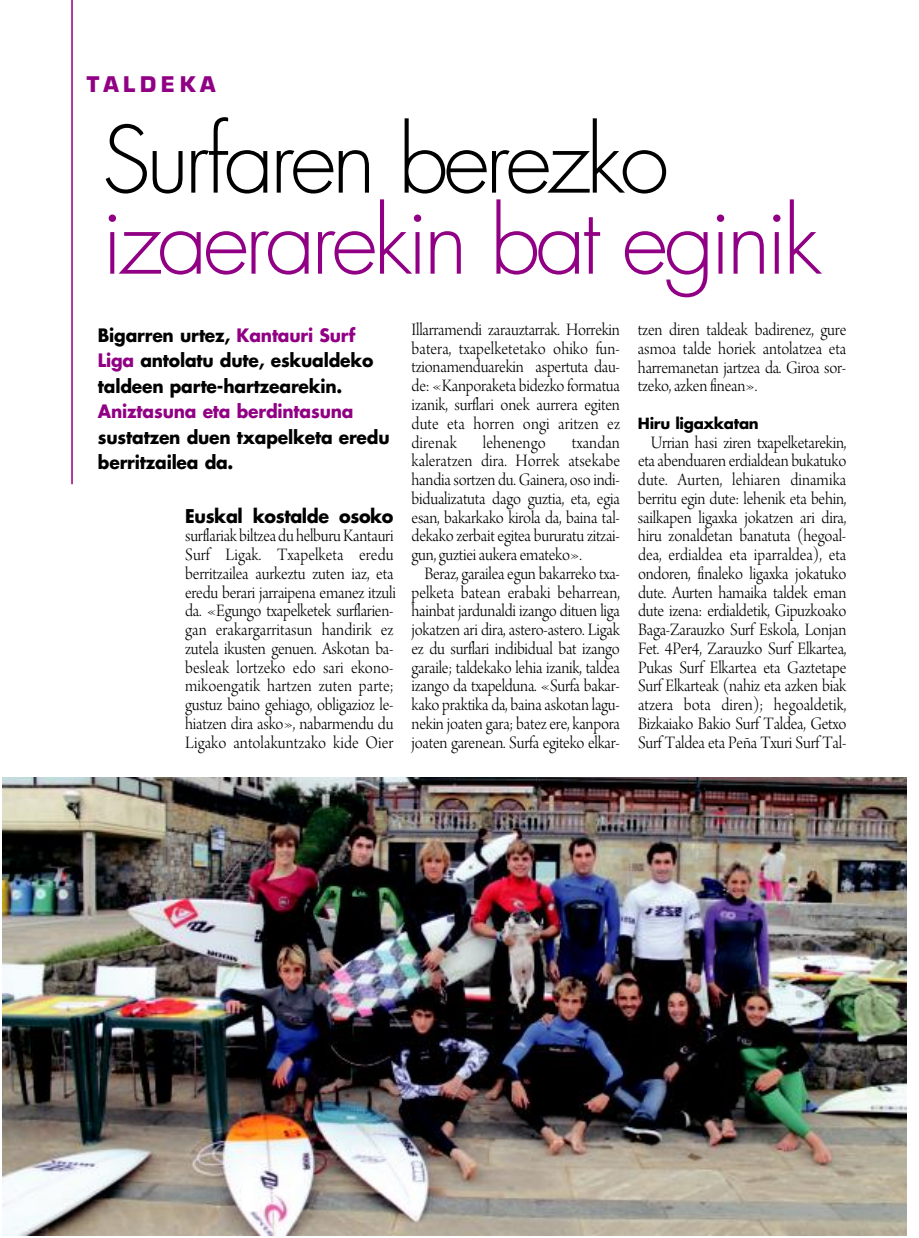
<style>
.page{position:relative;width:919px;height:1238px;background:#fff}
.page>*{position:absolute;margin:0;border:0;box-sizing:border-box;transform-origin:0 0}
.t1{font:300 90px "Futura";letter-spacing:-.05em;color:#910084}
.t2{font:300 90px "Futura";letter-spacing:-.05em;color:#000}
.t3{font:700 21px "Eurostile";letter-spacing:.215em;color:#910084}
.t4{font:18.45px/18.8px "Arno Pro Light Display";letter-spacing:-.015em;color:#000;text-align:justify;scale:.95 1}
.t5{font:700 18.45px "Futura";letter-spacing:-.02em;color:#000;scale:.95 1}
.t6{font:18.45px "Arno Pro Light Display";letter-spacing:.005em;color:#000;scale:.95 1}
.t7{font:700 18px/25.5px "Futura";letter-spacing:-.01em;color:#000;scale:.95 1}
.t8{font:700 18px "Futura";letter-spacing:-.01em;color:#910084;scale:.95 1}
.t9{font:700 15px "Futura";letter-spacing:-.02em;color:#000}
.s1{color:#910084}
</style>
<div class="page">
<img style="left:3px;top:777px;width:903px;height:458px">
<hr style="left:71px;top:0;width:2px;height:484px;background:#910084">
<p class="t3" style="left:87px;top:76px;width:130px">TALDEKA</p>
<h1 class="t2" style="left:102px;top:118px;width:568px">Surfaren berezko</h1>
<h1 class="t1" style="left:102px;top:199px;width:721px">izaerarekin bat eginik</h1>
<p class="t7" style="left:98px;top:324px;width:291px">Bigarren urtez, <span class="s1">Kantauri Surf<br>Liga</span> antolatu dute, eskualdeko taldeen parte-hartzearekin.</p>
<p class="t8" style="left:98px;top:403px;width:270px">Aniztasuna eta berdintasuna</p>
<p class="t7" style="left:98px;top:426px;width:308px">sustatzen duen txapelketa eredu berritzailea da.</p>
<p class="t5" style="left:185px;top:507px;width:221px">Euskal kostalde osoko</p>
<p class="t4" style="left:185px;top:528px;width:223px;text-align:left">surflariak biltzea du helburuKantauri Surf Ligak. Txapelketa eredu berritzailea aurkeztu zuten iaz, eta eredu berari jarraipena emanez itzuli da. «Egungo txapelketek surflarien&shy;gan erakargarritasun handirik ez zutela ikusten genuen. Askotan ba&shy;besleak lortzeko edo sari ekono&shy;mikoengatik hartzen zuten parte; gustuz baino gehiago, obligazioz le&shy;hiatzen dira asko», nabarmendu du Ligako antolakuntzako kide Oier</p>
<p class="t4" style="left:411px;top:322px;width:221px">Illarramendi zarauztarrak. Horrekin batera, txapelketetako ohiko fun&shy;tzionamenduarekin aspertuta dau&shy;de: «Kanporaketa bidezko formatua izanik, surflari onek aurrera egiten dute eta horren ongi aritzen ez direnak</p>
<p class="t4" style="left:411px;top:434px;width:221px;text-indent:160px">txandan kaleratzen dira. Horrek atsekabe handia sortzen du. Gainera, oso indi&shy;bidualizatuta dago guztia, eta, egia esan, bakarkako kirola da, baina tal&shy;dekako zerbait egitea bururatu zitzai&shy;gun, guztiei aukera emateko».</p>
<p class="t4" style="left:411px;top:565px;width:221px;text-indent:13px">Beraz, garailea egun bakarreko txa&shy;pelketa batean erabaki beharrean, hainbat jardunaldi izango dituen liga jokatzen ari dira, astero-astero. Ligak ez du surflari indibidual bat izango garaile; taldekako lehia izanik, taldea izango da txapelduna. «Surfa bakar&shy;kako praktika da, baina askotan lagu&shy;nekin joaten gara; batez ere, kanpora joaten garenean. Surfa egiteko elkar-</p>
<p class="t6" style="left:483px;top:435px;width:68px">lehenengo</p>
<p class="t4" style="left:638px;top:322px;width:221px">tzen diren taldeak badirenez, gure asmoa talde horiek antolatzea eta harremanetan jartzea da. Giroa sor&shy;tzeko, azken finean».</p>
<p class="t9" style="left:638px;top:416px;width:122px">Hiru ligaxkatan</p>
<p class="t4" style="left:638px;top:434px;width:221px;text-indent:13px">Urrian hasi ziren txapelketarekin, eta abenduaren erdialdean bukatuko dute. Aurten, lehiaren dinamika berritu egin dute: lehenik eta behin, sailkapen ligaxka jokatzen ari dira, hiru zonaldetan banatuta (hegoal&shy;dea, erdialdea eta iparraldea), eta ondoren, finaleko ligaxka jokatuko dute. Aurten hamaika taldek eman dute izena: erdialdetik, Gipuzkoako Baga-Zarauzko Surf Eskola, Lonjan Fet. 4Per4, Zarauzko Surf Elkartea, Pukas Surf Elkartea eta Gaztetape Surf Elkarteak (nahiz eta azken biak atzera bota diren); hegoaldetik, Bizkaiako Bakio Surf Taldea, Getxo Surf Taldea eta Peña Txuri Surf Tal-</p>
</div>
